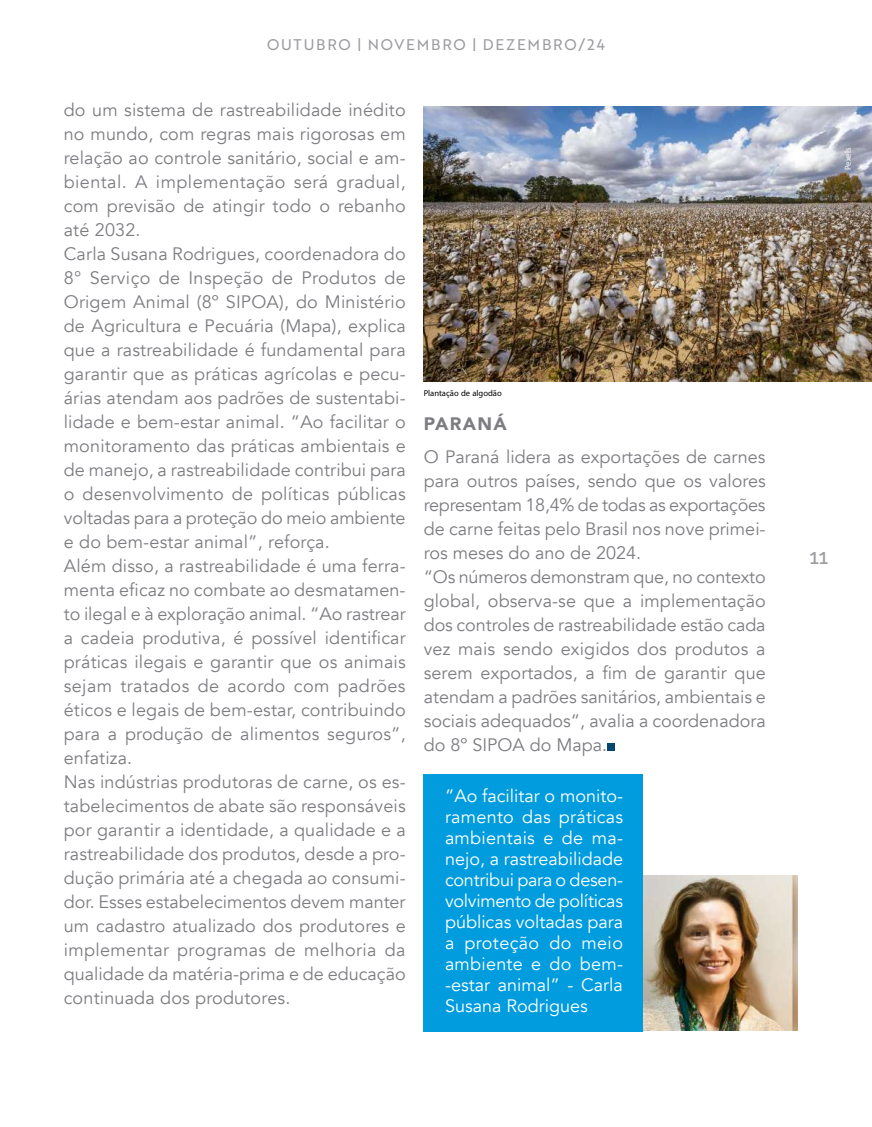
<style>
.page{position:relative;width:872px;height:1127px;background:#fff}
.page>*{position:absolute;margin:0;border:0;box-sizing:border-box;transform-origin:0 0}
.t1{font:500 21px "Raleway";color:#9c9ba0}
.t2{font:18px/24px "Avenir";letter-spacing:.01em;color:#7e7c81}
.t3{font:18px/21px "Avenir";color:#fff;text-align:justify}
.t4{font:900 18px "Avenir";letter-spacing:.075em;color:#7e7c81}
.t5{font:15px "Brother 1816 Regular";letter-spacing:.115em;color:#9c9ba0}
.t6{font:12px "Myriad Arabic";color:#000}
.t7{font:12px "Myriad Arabic";color:#fff}
</style>
<div class="page">
<div style="left:607px;top:744px;width:7px;height:7px;background:#004873"></div>
<div style="left:424px;top:774px;width:219px;height:257px;background:#009cde"></div>
<img style="left:643px;top:875px;width:155px;height:155px">
<img style="left:424px;top:106px;width:448px;height:275px">
<p class="t5" style="left:267px;top:33px;width:339px">OUTUBRO | NOVEMBRO | DEZEMBRO/24</p>
<p class="t2" style="left:64px;top:98px;width:344px">do um sistema de rastreabilidade inédito no mundo, com regras mais rigorosas em relação ao controle sanitário, social e am&shy;biental. A implementação será gradual, com previsão de atingir todo o rebanho até 2032.<br>Carla Susana Rodrigues, coordenadora do 8° Serviço de Inspeção de Produtos de Origem Animal (8º SIPOA), do Ministério de Agricultura e Pecuária (Mapa), explica que a rastreabilidade é fundamental para garantir que as práticas agrícolas e pecu&shy;árias atendam aos padrões de sustentabi&shy;lidade e bem-estar animal. ”Ao facilitar o monitoramento das práticas ambientais e de manejo, a rastreabilidade contribui para o desenvolvimento de políticas públicas voltadas para a proteção do meio ambiente e do bem-estar animal”, reforça.<br>Além disso, a rastreabilidade é uma ferra&shy;menta eficaz no combate ao desmatamen&shy;to ilegal e à exploração animal. “Ao rastrear a cadeia produtiva, é possível identificar práticas ilegais e garantir que os animais sejam tratados de acordo com padrões éticos e legais de bem-estar, contribuindo para a produção de alimentos seguros”, enfatiza.<br>Nas indústrias produtoras de carne, os es&shy;tabelecimentos de abate são responsáveis por garantir a identidade, a qualidade e a rastreabilidade dos produtos, desde a pro&shy;dução primária até a chegada ao consumi&shy;dor. Esses estabelecimentos devem manter um cadastro atualizado dos produtores e implementar programas de melhoria da qualidade da matéria-prima e de educação continuada dos produtores.</p>
<p class="t6" style="left:424px;top:385px;width:80px">Plantação de algodão</p>
<p class="t4" style="left:424px;top:409px;width:85px">PARANÁ</p>
<p class="t2" style="left:424px;top:445px;width:344px">O Paraná lidera as exportações de carnes para outros países, sendo que os valores representam 18,4% de todas as exportações de carne feitas pelo Brasil nos nove primei&shy;ros meses do ano de 2024.<br>“Os números demonstram que, no contexto global, observa-se que a implementação dos controles de rastreabilidade estão cada vez mais sendo exigidos dos produtos a serem exportados, a fim de garantir que atendam a padrões sanitários, ambientais e sociais adequados”, avalia a coordenadora do 8º SIPOA do Mapa.</p>
<p class="t3" style="left:445px;top:786px;width:180px">”Ao facilitar o monito&shy;ramento das práticas ambientais e de ma&shy;nejo, a rastreabilidade contribui para o desen&shy;volvimento de políticas públicas voltadas para a proteção do meio ambiente e do bem--estar animal” - Carla Susana Rodrigues</p>
<p class="t7" style="left:840px;top:170px;width:24px;rotate:-90deg">Pexels</p>
<p class="t1" style="left:809px;top:544px;width:20px">11</p>
</div>
